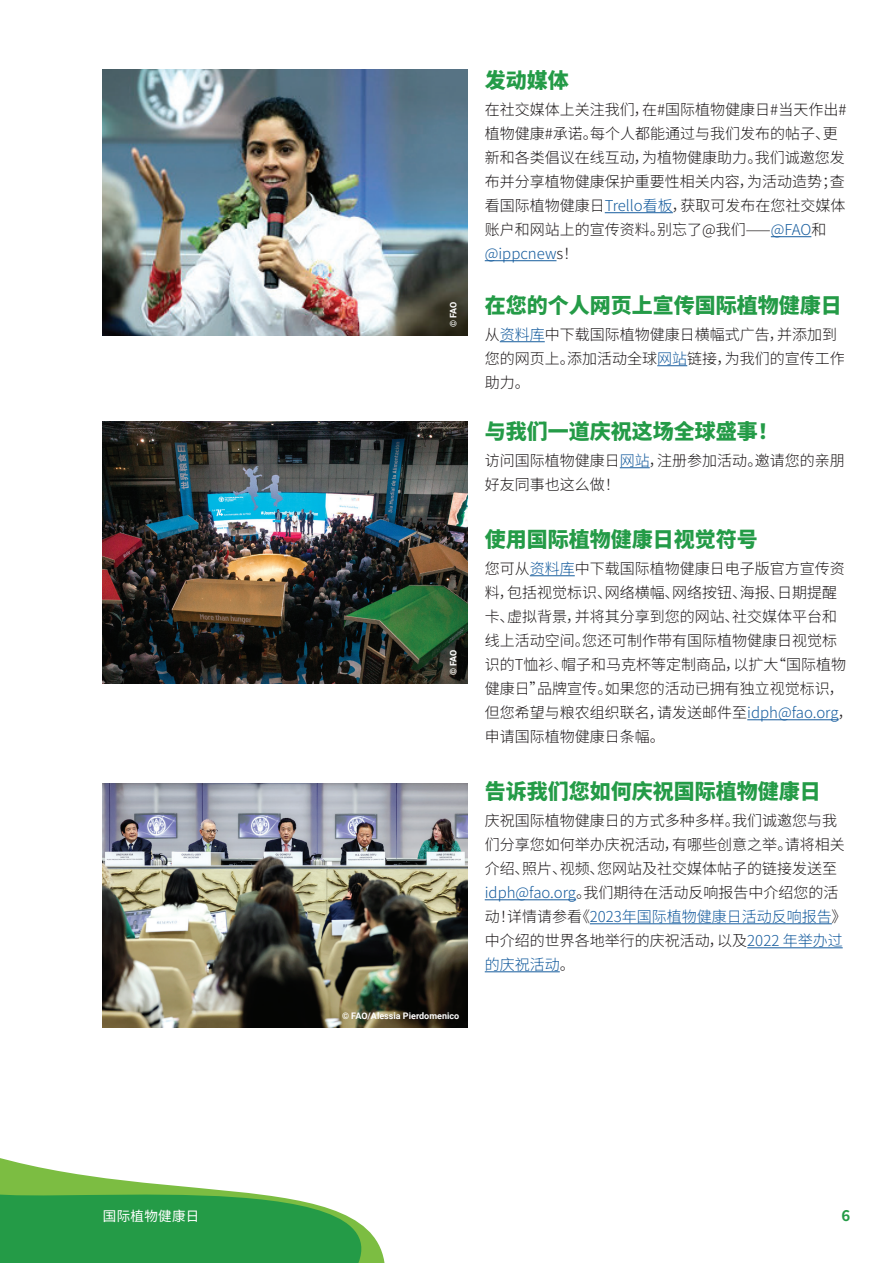
<style>
.page{position:relative;width:893px;height:1263px;background:#fff}
.page>*{position:absolute;margin:0;border:0;box-sizing:border-box;transform-origin:0 0}
.t1{font:100 21px "Noto Sans SC";color:#249b47}
.t2{font:100 15px/24px "Noto Sans SC";color:#231f20}
.t3{font:100 15px "Noto Sans SC";color:#249b47}
.t4{font:100 13.5px "Noto Sans SC";letter-spacing:.025em;color:#fff}
.t5{font:700 9px "Roboto";color:#fff}
.s1{color:#175d9e}
</style>
<div class="page">
<svg style="left:0;top:1159px;width:385px;height:104px"></svg>
<img style="left:102px;top:421px;width:366px;height:263px">
<img style="left:102px;top:69px;width:366px;height:267px">
<hr style="left:605px;top:212px;width:68px;height:1px;background:#175d9e">
<hr style="left:771px;top:236px;width:40px;height:1px;background:#175d9e">
<hr style="left:485px;top:260px;width:71px;height:1px;background:#175d9e">
<hr style="left:500px;top:341px;width:45px;height:1px;background:#175d9e">
<hr style="left:657px;top:365px;width:30px;height:1px;background:#175d9e">
<hr style="left:620px;top:467px;width:30px;height:1px;background:#175d9e">
<hr style="left:530px;top:575px;width:45px;height:1px;background:#175d9e">
<hr style="left:747px;top:719px;width:92px;height:1px;background:#175d9e">
<hr style="left:485px;top:899px;width:91px;height:1px;background:#175d9e">
<hr style="left:590px;top:923px;width:242px;height:1px;background:#175d9e">
<hr style="left:747px;top:947px;width:96px;height:1px;background:#175d9e">
<hr style="left:485px;top:971px;width:75px;height:1px;background:#175d9e">
<img style="left:102px;top:784px;width:366px;height:244px">
<p class="t5" style="left:447px;top:327px;width:27px;rotate:-90deg">© FAO</p>
<p class="t5" style="left:447px;top:675px;width:27px;rotate:-90deg">© FAO</p>
<p class="t5" style="left:342px;top:1010px;width:119px">© FAO/Alessia Pierdomenico</p>
<h1 class="t1" style="left:485px;top:68px;width:85px">发动媒体</h1>
<p class="t2" style="left:485px;top:97px;width:363px">在社交媒体上关注我们，在#国际植物健康日#当天作出#植物健康#承诺。每个人都能通过与我们发布的帖子、更新和各类倡议在线互动，为植物健康助力。我们诚邀您发布并分享植物健康保护重要性相关内容，为活动造势；查看国际植物健康日<span class="s1">Trello看板</span>，获取可发布在您社交媒体账户和网站上的宣传资料。别忘了@我们——<span class="s1">@FAO</span>和<span class="s1">@ippcnew</span>s！</p>
<h1 class="t1" style="left:485px;top:293px;width:358px">在您的个人网页上宣传国际植物健康日</h1>
<p class="t2" style="left:485px;top:322px;width:361px">从<span class="s1">资料库</span>中下载国际植物健康日横幅式广告，并添加到您的网页上。添加活动全球<span class="s1">网站</span>链接，为我们的宣传工作助力。</p>
<h1 class="t1" style="left:485px;top:419px;width:295px">与我们一道庆祝这场全球盛事！</h1>
<p class="t2" style="left:485px;top:448px;width:361px">访问国际植物健康日<span class="s1">网站</span>，注册参加活动。邀请您的亲朋好友同事也这么做！</p>
<h1 class="t1" style="left:485px;top:527px;width:274px">使用国际植物健康日视觉符号</h1>
<p class="t2" style="left:485px;top:556px;width:369px">您可从<span class="s1">资料库</span>中下载国际植物健康日电子版官方宣传资料，包括视觉标识、网络横幅、网络按钮、海报、日期提醒卡、虚拟背景，并将其分享到您的网站、社交媒体平台和线上活动空间。您还可制作带有国际植物健康日视觉标识的T恤衫、帽子和马克杯等定制商品，以扩大“国际植物健康日”品牌宣传。如果您的活动已拥有独立视觉标识，但您希望与粮农组织联名，请发送邮件至<span class="s1">idph@fao.org</span>，申请国际植物健康日条幅。</p>
<h1 class="t1" style="left:485px;top:779px;width:337px">告诉我们您如何庆祝国际植物健康日</h1>
<p class="t2" style="left:485px;top:808px;width:363px">庆祝国际植物健康日的方式多种多样。我们诚邀您与我们分享您如何举办庆祝活动，有哪些创意之举。请将相关介绍、照片、视频、您网站及社交媒体帖子的链接发送至<span class="s1">idph@fao.org</span>。我们期待在活动反响报告中介绍您的活动！详情请参看《<span class="s1">2023年国际植物健康日活动反响报告</span>》中介绍的世界各地举行的庆祝活动，以及<span class="s1">2022 年举办过的庆祝活动</span>。</p>
<p class="t4" style="left:103px;top:1208px;width:98px">国际植物健康日</p>
<p class="t3" style="left:842px;top:1207px;width:10px">6</p>
</div>
